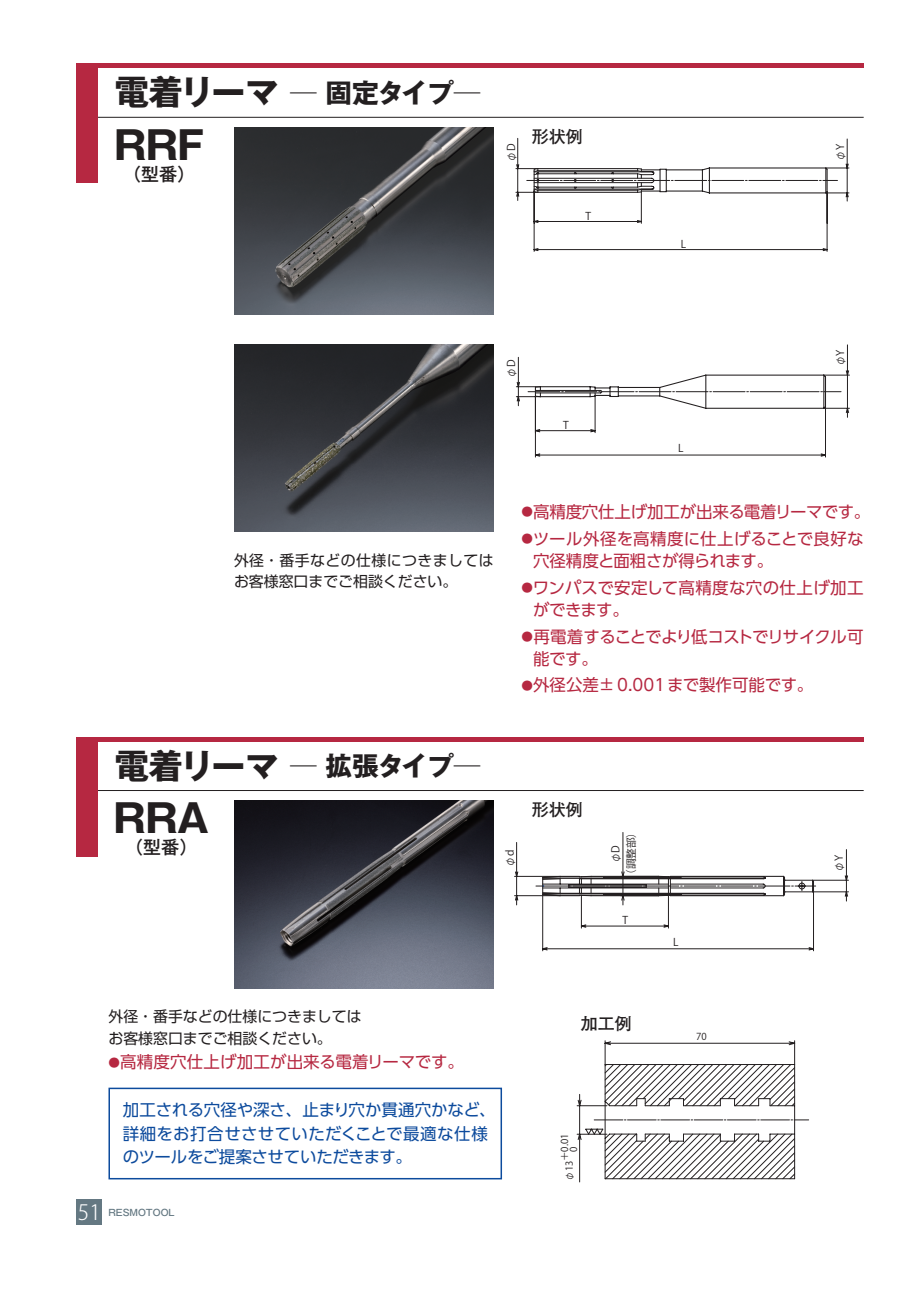
<style>
.page{position:relative;width:919px;height:1289px;background:#fff}
.page>*{position:absolute;margin:0;border:0;box-sizing:border-box;transform-origin:0 0}
.t1{font:700 39px "Gothic MB101 Pro";color:#231f20}
.t2{font:700 26.55px "Gothic MB101 Pro";letter-spacing:-.04em;color:#231f20}
.t3{font:300 21px "Koz Go Pro";color:#fff}
.t4{font:500 18px "Gothic MB101 Pro";color:#231f20}
.t5{font:700 16.95px "Futo Go B101 Pro";color:#231f20}
.t6{font:16.5px/22.4px "UD Shin Go Pro";letter-spacing:-.01em;color:#b62841}
.t7{font:16.5px/23.4px "UD Shin Go Pro";letter-spacing:-.005em;color:#0d4b9d}
.t8{font:16.5px/22.4px "UD Shin Go Pro";letter-spacing:.01em;color:#b62841}
.t9{font:16.5px/22.4px "UD Shin Go Pro";letter-spacing:-.035em;color:#b62841}
.t10{font:14.85px/21.3px "Shin Go Pro";letter-spacing:.03em;color:#231f20}
.t11{font:14.85px/21.3px "Shin Go Pro";color:#231f20}
.t12{font:10.65px "Gothic MB101 Pro Light 90 pv RKSJ H";color:#231f20}
.t13{font:10.65px "Koz Go Pro Regular 90 pv RKSJ H";color:#231f20}
.t14{font:9.6px/9px "Koz Go Pro Regular 90 pv RKSJ H";color:#231f20;text-align:center}
.t15{font:500 9px "Gothic MB101 Pro";color:#647882}
.s1{font-size:34.05px}
.s2{font-family:"Koz Go Pro Regular 90 pv RKSJ H"}
.s3{font-size:11.55px}
.s4{font-family:"Gothic MB101 Pro Light 90 pv RKSJ H"}
</style>
<div class="page">
<hr style="left:85px;top:117px;width:778px;height:1px;background:#231f20">
<div style="left:77px;top:64px;width:21px;height:119px;background:#b62841"></div>
<hr style="left:77px;top:64px;width:786px;height:4px;background:#b62841">
<img style="left:234px;top:128px;width:259px;height:187px">
<img style="left:234px;top:344px;width:259px;height:187px">
<hr style="left:85px;top:790px;width:778px;height:1px;background:#231f20">
<div style="left:77px;top:737px;width:21px;height:119px;background:#b62841"></div>
<hr style="left:77px;top:737px;width:786px;height:4px;background:#b62841">
<img style="left:234px;top:800px;width:259px;height:188px">
<svg style="left:515px;top:138px;width:334px;height:114px"></svg>
<svg style="left:516px;top:344px;width:333px;height:113px"></svg>
<svg style="left:514px;top:832px;width:334px;height:119px"></svg>
<svg style="left:576px;top:1040px;width:232px;height:142px"></svg>
<div style="left:108px;top:1087px;width:394px;height:92px;border:2px solid #0d4b9d"></div>
<div style="left:77px;top:1199px;width:25px;height:26px;background:#647882"></div>
<h2 class="t2" style="left:115px;top:70px;width:367px"><span class="s1">電着リーマ</span> ─ 固定タイプ─</h2>
<h1 class="t1" style="left:114px;top:113px;width:92px">RRF</h1>
<p class="t4" style="left:123px;top:159px;width:74px">（型番）</p>
<p class="t12" style="left:502px;top:162px;width:20px;rotate:-90deg">φ<span class="s2">D</span></p>
<p class="t5" style="left:531px;top:123px;width:53px">形状例</p>
<p class="t13" style="left:585px;top:209px;width:7px">T</p>
<p class="t13" style="left:680px;top:237px;width:7px">L</p>
<p class="t12" style="left:831px;top:161px;width:18px;rotate:-90deg">φ<span class="s2">Y</span></p>
<p class="t12" style="left:502px;top:378px;width:20px;rotate:-90deg">φ<span class="s2">D</span></p>
<p class="t13" style="left:563px;top:418px;width:7px">T</p>
<p class="t13" style="left:678px;top:441px;width:7px">L</p>
<p class="t12" style="left:831px;top:366px;width:18px;rotate:-90deg">φ<span class="s2">Y</span></p>
<p class="t10" style="left:234px;top:547px;width:261px">外径・番手などの仕様につきましてはお客様窓口までご相談ください。</p>
<p class="t6" style="left:521px;top:500px;width:350px"><span class="s3">●</span>高精度穴仕上げ加工が出来る電着リーマです。</p>
<p class="t6" style="left:533px;top:526px;width:332px;text-indent:-12px"><span class="s3">●</span>ツール外径を高精度に仕上げることで良好な穴径精度と面粗さが得られます。</p>
<p class="t8" style="left:533px;top:575px;width:332px;text-indent:-12px"><span class="s3">●</span>ワンパスで安定して高精度な穴の仕上げ加工ができます。</p>
<p class="t9" style="left:533px;top:624px;width:332px;text-indent:-12px"><span class="s3">●</span>再電着することでより低コストでリサイクル可能です。</p>
<p class="t6" style="left:521px;top:673px;width:293px"><span class="s3">●</span>外径公差±0.001まで製作可能です。</p>
<h2 class="t2" style="left:115px;top:743px;width:367px"><span class="s1">電着リーマ</span> ─ 拡張タイプ─</h2>
<h1 class="t1" style="left:114px;top:785px;width:97px">RRA</h1>
<p class="t4" style="left:125px;top:832px;width:74px">（型番）</p>
<p class="t12" style="left:501px;top:867px;width:19px;rotate:-90deg">φ<span class="s2">d</span></p>
<p class="t5" style="left:531px;top:795px;width:53px">形状例</p>
<p class="t12" style="left:606px;top:863px;width:20px;rotate:-90deg">φ<span class="s2">D</span></p>
<p class="t13" style="left:624px;top:880px;width:55px;rotate:-90deg">（調整部）</p>
<p class="t13" style="left:622px;top:913px;width:7px">T</p>
<p class="t13" style="left:673px;top:935px;width:7px">L</p>
<p class="t12" style="left:830px;top:871px;width:18px;rotate:-90deg">φ<span class="s2">Y</span></p>
<p class="t11" style="left:108px;top:1004px;width:254px">外径・番手などの仕様につきましてはお客様窓口までご相談ください。</p>
<p class="t8" style="left:108px;top:1050px;width:357px"><span class="s3">●</span>高精度穴仕上げ加工が出来る電着リーマです。</p>
<p class="t7" style="left:123px;top:1097px;width:374px">加工される穴径や深さ、止まり穴か貫通穴かなど、詳細をお打合せさせていただくことで最適な仕様のツールをご提案させていただきます。</p>
<p class="t3" style="left:78px;top:1198px;width:24px">51</p>
<p class="t15" style="left:108px;top:1204px;width:68px">RESMOTOOL</p>
<p class="t5" style="left:580px;top:1009px;width:53px">加工例</p>
<p class="t14" style="left:560px;top:1161px;width:29px;rotate:-90deg">＋0.01<br>0</p>
<p class="t14" style="left:565px;top:1180px;width:22px;rotate:-90deg"><span class="s4">φ</span>13</p>
<p class="t14" style="left:696px;top:1031px;width:12px">70</p>
</div>
